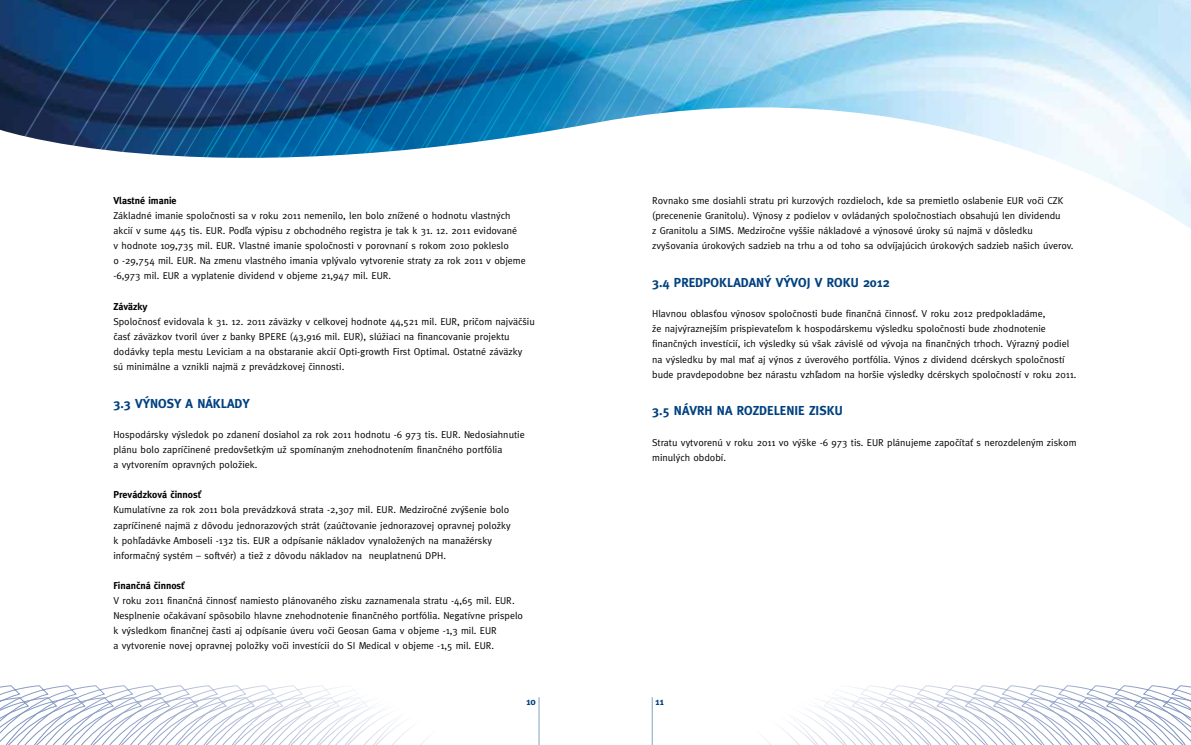
<style>
.page{position:relative;width:1191px;height:745px;background:#fff}
.page>*{position:absolute;margin:0;border:0;box-sizing:border-box;transform-origin:0 0}
.t1{font:700 13px "Meta CE";letter-spacing:.055em;color:#004180}
.t2{font:10px/15.1px "Meta CE";color:#000}
.t3{font:700 10px "Meta CE";color:#000}
.t4{font:700 10px "Meta CE";color:#004180}
</style>
<div class="page">
<svg style="left:0;top:0;width:1191px;height:229px"></svg>
<hr style="left:539px;top:696px;width:1px;height:48px;background:#004180">
<hr style="left:652px;top:696px;width:1px;height:48px;background:#004180">
<svg style="left:0;top:685px;width:429px;height:59px"></svg>
<svg style="left:762px;top:685px;width:429px;height:59px"></svg>
<p class="t3" style="left:113px;top:195px;width:65px">VLASTNÉ IMANIE</p>
<p class="t2" style="left:113px;top:208px;width:414px">Základné imanie spoločnosti sa v roku 2011 nemenilo, len bolo znížené o hodnotu vlastných akcií v sume 445 tis. EUR. Podľa výpisu z obchodného registra je tak k 31. 12. 2011 evidované<br>v hodnote 109,735 mil. EUR. Vlastné imanie spoločnosti v porovnaní s rokom 2010 pokleslo<br>o -29,754 mil. EUR. Na zmenu vlastného imania vplývalo vytvorenie straty za rok 2011 v objeme -6,973 mil. EUR a vyplatenie dividend v objeme 21,947 mil. EUR.</p>
<p class="t3" style="left:113px;top:300px;width:36px">ZÁVÄZKY</p>
<p class="t2" style="left:113px;top:313px;width:423px">Spoločnosť evidovala k 31. 12. 2011 záväzky v celkovej hodnote 44,521 mil. EUR, pričom najväčšiu časť záväzkov tvoril úver z banky BPERE (43,916 mil. EUR), slúžiaci na financovanie projektu dodávky tepla mestu Leviciam a na obstaranie akcií Opti-growth First Optimal. Ostatné záväzky<br>sú minimálne a vznikli najmä z prevádzkovej činnosti.</p>
<h1 class="t1" style="left:113px;top:395px;width:138px">3.3 VÝNOSY A NÁKLADY</h1>
<p class="t2" style="left:113px;top:426px;width:413px">Hospodársky výsledok po zdanení dosiahol za rok 2011 hodnotu -6 973 tis. EUR. Nedosiahnutie plánu bolo zapríčinené predovšetkým už spomínaným znehodnotením finančného portfólia<br>a vytvorením opravných položiek.</p>
<p class="t3" style="left:113px;top:489px;width:89px">PREVÁDZKOVÁ ČINNOSŤ</p>
<p class="t2" style="left:113px;top:502px;width:399px">Kumulatívne za rok 2011 bola prevádzková strata -2,307 mil. EUR. Medziročné zvýšenie bolo zapríčinené najmä z dôvodu jednorazových strát (zaúčtovanie jednorazovej opravnej položky k pohľadávke Amboseli -132 tis. EUR a odpísanie nákladov vynaložených na manažérsky informačný systém – softvér) a tiež z dôvodu nákladov na neuplatnenú DPH.</p>
<p class="t3" style="left:113px;top:579px;width:73px">FINANČNÁ ČINNOSŤ</p>
<p class="t2" style="left:113px;top:592px;width:411px">V roku 2011 finančná činnosť namiesto plánovaného zisku zaznamenala stratu -4,65 mil. EUR.<br>Nesplnenie očakávaní spôsobilo hlavne znehodnotenie finančného portfólia. Negatívne prispelo k výsledkom finančnej časti aj odpísanie úveru voči Geosan Gama v objeme -1,3 mil. EUR<br>a vytvorenie novej opravnej položky voči investícii do SI Medical v objeme -1,5 mil. EUR.</p>
<p class="t2" style="left:652px;top:193px;width:423px">Rovnako sme dosiahli stratu pri kurzových rozdieloch, kde sa premietlo oslabenie EUR voči CZK (precenenie Granitolu). Výnosy z podielov v ovládaných spoločnostiach obsahujú len dividendu<br>z Granitolu a SIMS. Medziročne vyššie nákladové a výnosové úroky sú najmä v dôsledku zvyšovania úrokových sadzieb na trhu a od toho sa odvíjajúcich úrokových sadzieb našich úverov.</p>
<h1 class="t1" style="left:652px;top:275px;width:38px">3.4 PREDPO</h1>
<h1 class="t1" style="left:719px;top:275px;width:104px">KLADA NÝ VÝVOJ VRO</h1>
<h1 class="t1" style="left:843px;top:275px;width:48px">KU 2012</h1>
<p class="t2" style="left:652px;top:306px;width:426px">Hlavnou oblasťou výnosov spoločnosti bude finančná činnosť. V roku 2012 predpokladáme,<br>že najvýraznejším prispievateľom k hospodárskemu výsledku spoločnosti bude zhodnotenie finančných investícií, ich výsledky sú však závislé od vývoja na finančných trhoch. Výrazný podiel na výsledku by mal mať aj výnos z úverového portfólia. Výnos z dividend dcérskych spoločností bude pravdepodobne bez nárastu vzhľadom na horšie výsledky dcérskych spoločností v roku 2011.</p>
<h1 class="t1" style="left:652px;top:403px;width:93px">3.5 NÁVRH NA ROZDE</h1>
<h1 class="t1" style="left:773px;top:403px;width:69px">LENIE ZISKU</h1>
<p class="t2" style="left:652px;top:434px;width:426px">Stratu vytvorenú v roku 2011 vo výške -6 973 tis. EUR plánujeme započítať s nerozdeleným ziskom minulých období.</p>
<p class="t4" style="left:526px;top:695px;width:11px">10</p>
<p class="t4" style="left:655px;top:695px;width:10px">11</p>
</div>
